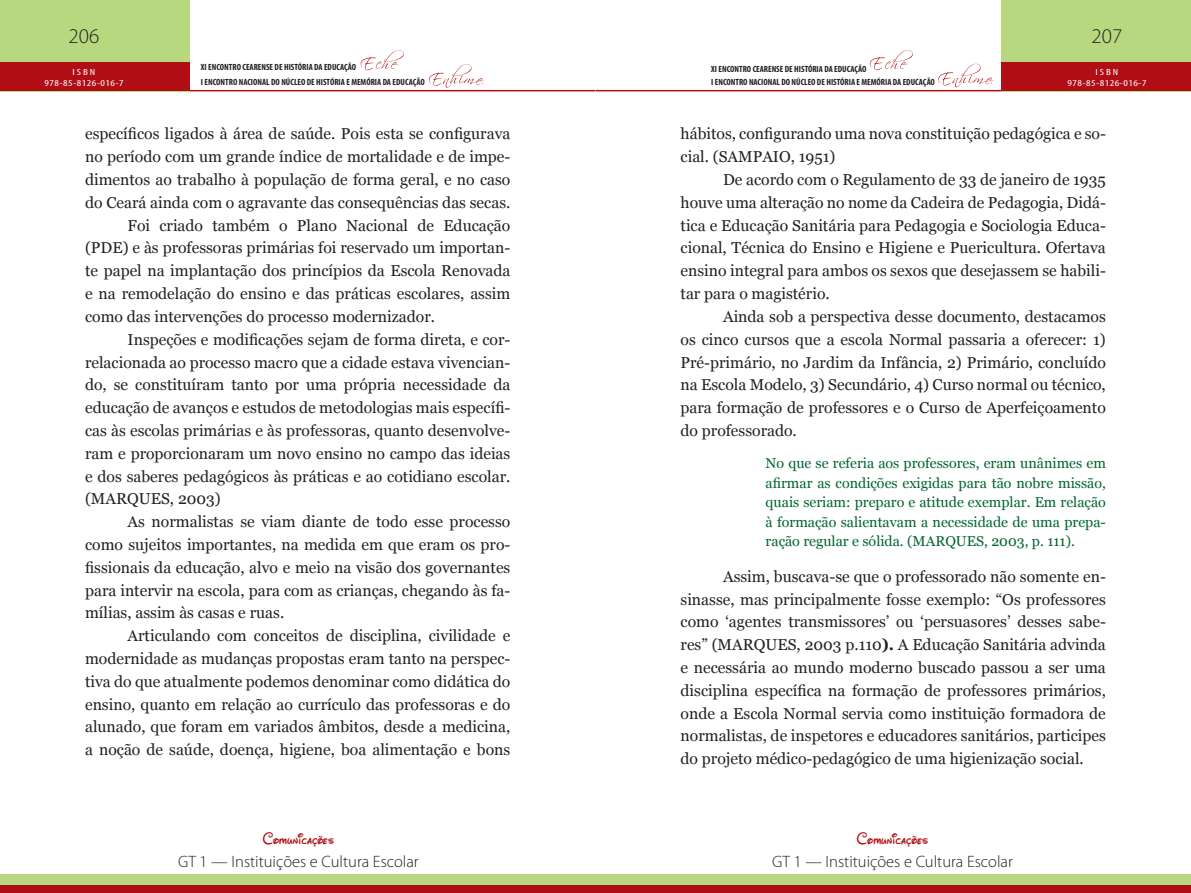
<style>
.page{position:relative;width:1191px;height:893px;background:#fff}
.page>*{position:absolute;margin:0;border:0;box-sizing:border-box;transform-origin:0 0}
.t1{font:300 21px "Myriad Pro";color:#231f20}
.t2{font:300 16.5px "Myriad Pro";color:#231f20}
.t3{font:16.5px "Waltograph";letter-spacing:.01em;color:#b00d15}
.t4{font:15.75px/22.8px "Georgia";color:#231f20;text-align:justify}
.RECUO{font:14.25px/19.5px "Georgia";color:#00652e;text-align:justify}
.t5{font:700 condensed 9px/15px "Myriad Pro";color:#231f20}
.t6{font:condensed 9px/10.8px "Myriad Pro";letter-spacing:.04em;color:#fff;text-align:center;scale:1.3 1}
.s1{font-weight:700}
</style>
<div class="page">
<hr style="left:189px;top:90px;width:406px;height:1px;background:#b00d15">
<hr style="left:595px;top:90px;width:407px;height:1px;background:#b00d15">
<div style="left:0;top:0;width:189px;height:91px;background:#b7d87e"></div>
<div style="left:1001px;top:0;width:190px;height:91px;background:#b7d87e"></div>
<div style="left:0;top:63px;width:189px;height:28px;background:#b00d15"></div>
<div style="left:1001px;top:63px;width:190px;height:28px;background:#b00d15"></div>
<svg style="left:361px;top:50px;width:43px;height:20px"></svg>
<svg style="left:869px;top:50px;width:43px;height:20px"></svg>
<svg style="left:429px;top:64px;width:55px;height:24px"></svg>
<svg style="left:938px;top:64px;width:55px;height:23px"></svg>
<div style="left:0;top:874px;width:595px;height:19px;background:#b7d87e"></div>
<div style="left:595px;top:874px;width:596px;height:19px;background:#b7d87e"></div>
<div style="left:0;top:885px;width:595px;height:8px;background:#b00d15"></div>
<div style="left:595px;top:885px;width:596px;height:8px;background:#b00d15"></div>
<h1 class="t1" style="left:69px;top:24px;width:32px">206</h1>
<h1 class="t1" style="left:1091px;top:24px;width:32px">207</h1>
<p class="t5" style="left:201px;top:60px;width:225px">XI ENCONTRO CEARENSE DE HISTÓRIA DA EDUCAÇÃO<br>I ENCONTRO NACIONAL DO NÚCLEO DE HISTÓRIA E MEMÓRIA DA EDUCAÇÃO</p>
<p class="t5" style="left:711px;top:62px;width:225px;line-height:13.2px">XI ENCONTRO CEARENSE DE HISTÓRIA DA EDUCAÇÃO<br>I ENCONTRO NACIONAL DO NÚCLEO DE HISTÓRIA E MEMÓRIA DA EDUCAÇÃO</p>
<p class="t6" style="left:44px;top:66px;width:62px">ISBN<br>978-85-8126-016-7</p>
<p class="t6" style="left:1067px;top:66px;width:62px">ISBN<br>978-85-8126-016-7</p>
<p class="t4" style="left:85px;top:123px;width:427px">específicos ligados à área de saúde. Pois esta se configurava no período com um grande índice de mortalidade e de impe&shy;dimentos ao trabalho à população de forma geral, e no caso do Ceará ainda com o agravante das consequências das secas.</p>
<p class="t4" style="left:85px;top:214px;width:427px;text-indent:43px">Foi criado também o Plano Nacional de Educação (PDE) e às professoras primárias foi reservado um importan&shy;te papel na implantação dos princípios da Escola Renovada e na remodelação do ensino e das práticas escolares, assim como das intervenções do processo modernizador.</p>
<p class="t4" style="left:85px;top:328px;width:427px;text-indent:43px">Inspeções e modificações sejam de forma direta, e cor&shy;relacionada ao processo macro que a cidade estava vivencian&shy;do, se constituíram tanto por uma própria necessidade da educação de avanços e estudos de metodologias mais específi&shy;cas às escolas primárias e às professoras, quanto desenvolve&shy;ram e proporcionaram um novo ensino no campo das ideias e dos saberes pedagógicos às práticas e ao cotidiano escolar. (MARQUES, 2003)</p>
<p class="t4" style="left:85px;top:511px;width:427px;text-indent:43px">As normalistas se viam diante de todo esse processo como sujeitos importantes, na medida em que eram os pro&shy;fissionais da educação, alvo e meio na visão dos governantes para intervir na escola, para com as crianças, chegando às fa&shy;mílias, assim às casas e ruas.</p>
<p class="t4" style="left:85px;top:625px;width:427px;text-indent:43px">Articulando com conceitos de disciplina, civilidade e modernidade as mudanças propostas eram tanto na perspec&shy;tiva do que atualmente podemos denominar como didática do ensino, quanto em relação ao currículo das professoras e do alunado, que foram em variados âmbitos, desde a medicina, a noção de saúde, doença, higiene, boa alimentação e bons</p>
<p class="t3" style="left:263px;top:826px;width:73px">Comunicações</p>
<p class="t2" style="left:178px;top:852px;width:242px">GT 1 — Instituições e Cultura Escolar</p>
<p class="t4" style="left:680px;top:123px;width:427px">hábitos, configurando uma nova constituição pedagógica e so&shy;cial. (SAMPAIO, 1951)</p>
<p class="t4" style="left:680px;top:169px;width:427px;text-indent:43px">De acordo com o Regulamento de 33 de janeiro de 1935 houve uma alteração no nome da Cadeira de Pedagogia, Didá&shy;tica e Educação Sanitária para Pedagogia e Sociologia Educa&shy;cional, Técnica do Ensino e Higiene e Puericultura. Ofertava ensino integral para ambos os sexos que desejassem se habili&shy;tar para o magistério.</p>
<p class="t4" style="left:680px;top:305px;width:427px;text-indent:43px">Ainda sob a perspectiva desse documento, destacamos os cinco cursos que a escola Normal passaria a oferecer: 1)<br>Pré-primário, no Jardim da Infância, 2) Primário, concluído na Escola Modelo, 3) Secundário, 4) Curso normal ou técnico, para formação de professores e o Curso de Aperfeiçoamento do professorado.</p>
<p class="RECUO" style="left:765px;top:454px;width:342px">No que se referia aos professores, eram unânimes em afirmar as condições exigidas para tão nobre missão, quais seriam: preparo e atitude exemplar. Em relação à formação salientavam a necessidade de uma prepa&shy;ração regular e sólida. (MARQUES, 2003, p. 111).</p>
<p class="t4" style="left:680px;top:565px;width:427px;text-indent:43px">Assim, buscava-se que o professorado não somente en&shy;sinasse, mas principalmente fosse exemplo: “Os professores como ‘agentes transmissores’ ou ‘persuasores’ desses sabe&shy;res” (MARQUES, 2003 p.110<span class="s1">).</span> A Educação Sanitária advinda e necessária ao mundo moderno buscado passou a ser uma disciplina específica na formação de professores primários, onde a Escola Normal servia como instituição formadora de normalistas, de inspetores e educadores sanitários, participes do projeto médico-pedagógico de uma higienização social.</p>
<p class="t3" style="left:857px;top:826px;width:73px">Comunicações</p>
<p class="t2" style="left:772px;top:852px;width:242px">GT 1 — Instituições e Cultura Escolar</p>
</div>
